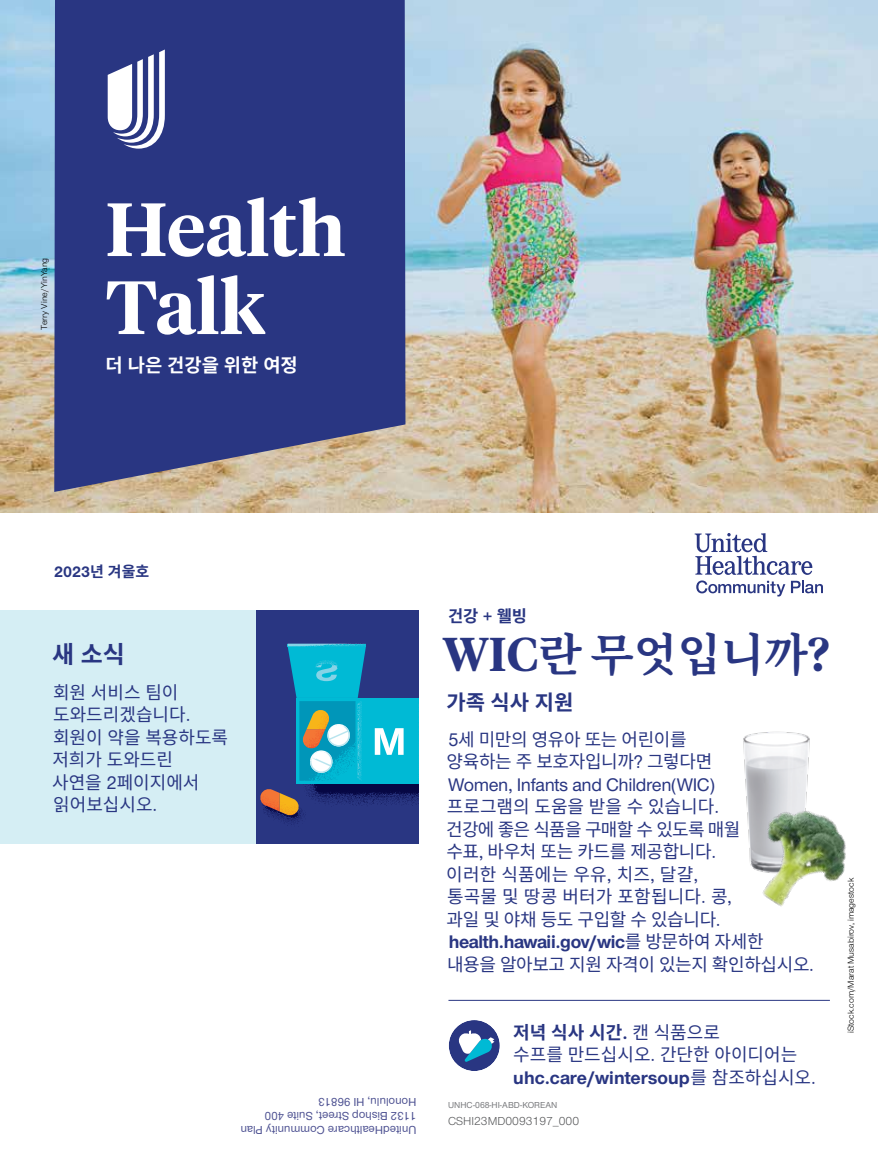
<style>
.page{position:relative;width:878px;height:1161px;background:#fff}
.page>*{position:absolute;margin:0;border:0;box-sizing:border-box;transform-origin:0 0}
.t1{font:600 75px "UHC Serif Headline";color:#fff}
.t2{font:700 45px "Source Han Serif K";color:#293682}
.t3{font:700 24px "Source Han Sans KR";color:#293682}
.t4{font:700 21px "Source Han Sans KR";color:#293682}
.t5{font:700 18.9px "UHC Sans";letter-spacing:-.015em;color:#293682}
.t6{font:500 18.9px "UHC Sans";letter-spacing:-.02em;color:#293682}
.t7{font:700 18.75px "Source Han Sans KR";color:#fff}
.t8{font:18px/22.5px "Source Han Sans KR";letter-spacing:-.02em;color:#293682}
.t9{font:18px/22.5px "Source Han Sans KR";color:#293682}
.t10{font:700 16.5px "Source Han Sans KR";color:#293682}
.t11{font:700 15.75px "UHC Sans";color:#293682}
.t12{font:500 12px/14.2px "UHC Sans";color:#4e5292}
.t13{font:12px "UHC Sans";color:#58595b}
.t14{font:9px "UHC Sans";color:#000}
.t15{font:500 9px "UHC Sans";color:#797a7d}
.s1{font-family:"Source Han Sans KR";font-size:15px}
.s2{font-family:"UHC Sans";font-weight:500;font-size:18.9px}
.s3{font-family:"UHC Sans";font-size:17.4px}
.s4{font-family:"UHC Serif Headline";font-weight:600;font-size:47.25px}
.s5{font-family:"Source Han Sans KR";font-weight:400;font-size:18px}
.s6{font-weight:700}
.s7{font-family:"UHC Sans";font-weight:700;font-size:18.9px}
.s8{font-weight:500}
</style>
<div class="page">
<div style="left:0;top:611px;width:418px;height:233px;background:#d5eef4"></div>
<img style="left:0;top:0;width:878px;height:513px">
<svg style="left:694px;top:533px;width:129px;height:64px"></svg>
<hr style="left:448px;top:1000px;width:381px;height:1px;background:#293682">
<div style="left:448px;top:1020px;width:52px;height:51px;background:#293682;border-radius:50%"></div>
<svg style="left:458px;top:1030px;width:36px;height:32px"></svg>
<div style="left:256px;top:611px;width:162px;height:233px;background:#293682"></div>
<svg style="left:260px;top:644px;width:158px;height:182px"></svg>
<img style="left:743px;top:731px;width:67px;height:56px">
<img style="left:745px;top:787px;width:101px;height:120px">
<svg style="left:54px;top:0;width:351px;height:492px;background:#353f84"></svg>
<svg style="left:108px;top:50px;width:57px;height:99px"></svg>
<p class="t14" style="left:38px;top:330px;width:74px;rotate:-90deg">Terry Vine/YinYang</p>
<h1 class="t1" style="left:106px;top:178px;width:241px">Health</h1>
<h1 class="t1" style="left:106px;top:256px;width:161px">Talk</h1>
<p class="t7" style="left:106px;top:354px;width:194px">더 나은 건강을 위한 여정</p>
<p class="t11" style="left:54px;top:561px;width:97px">2023<span class="s1">년 겨울호</span></p>
<h3 class="t3" style="left:52px;top:641px;width:74px">새 소식</h3>
<p class="t9" style="left:52px;top:681px;width:177px">회원 서비스 팀이 도와드리겠습니다<span class="s2">. </span>회원이 약을 복용하도록 저희가 도와드린<br>사연을 <span class="s2">2</span>페이지에서 읽어보십시오<span class="s2">.</span></p>
<p class="t10" style="left:448px;top:606px;width:81px">건강 <span class="s3">+</span> 웰빙</p>
<h2 class="t2" style="left:442px;top:629px;width:388px"><span class="s4">WIC</span>란 무엇입니까<span class="s4">?</span></h2>
<p class="t4" style="left:446px;top:690px;width:128px">가족 식사 지원</p>
<p class="t8" style="left:446px;top:728px;width:267px"><span class="s2">5</span>세 미만의 영유아 또는 어린이를 양육하는 주 보호자입니까<span class="s2">?</span> 그렇다면</p>
<p class="t6" style="left:448px;top:772px;width:268px">Women, Infants and Children(WIC)</p>
<p class="t8" style="left:446px;top:796px;width:296px">프로그램의 도움을 받을 수 있습니다<span class="s2">. </span>건강에 좋은 식품을 구매할 수 있도록 매월 수표<span class="s2">,</span> 바우처 또는 카드를 제공합니다<span class="s2">. </span>이러한 식품에는 우유<span class="s2">,</span> 치즈<span class="s2">,</span> 달걀<span class="s2">, </span>통곡물 및 땅콩 버터가 포함됩니다<span class="s2">.</span> 콩<span class="s2">, </span>과일 및 야채 등도 구입할 수 있습니다<span class="s2">.</span></p>
<p class="t5" style="left:448px;top:929px;width:316px">health.hawaii.gov/wic<span class="s5">를 방문하여 자세한</span></p>
<p class="t8" style="left:447px;top:953px;width:368px">내용을 알아보고 지원 자격이 있는지 확인하십시오<span class="s2">.</span></p>
<p class="t9" style="left:513px;top:1021px;width:285px"><span class="s6">저녁 식사 시간</span><span class="s7">.</span> 캔 식품으로<br>수프를 만드십시오<span class="s2">.</span> 간단한 아이디어는</p>
<p class="t5" style="left:513px;top:1065px;width:304px">uhc.care/wintersoup <span class="s5">를 참조하십시오</span><span class="s8">.</span></p>
<p class="t12" style="left:416px;top:1138px;width:177px;rotate:-180deg">UnitedHealthcare Community Plan<br>1132 Bishop Street, Suite 400<br>Honolulu, HI 96813</p>
<p class="t15" style="left:448px;top:1099px;width:111px">UNHC-068-HI-ABD-KOREAN</p>
<p class="t13" style="left:448px;top:1113px;width:133px">CSHI23MD0093197_000</p>
<p class="t14" style="left:845px;top:1033px;width:157px;rotate:-90deg">iStock.com/Marat Musabirov, imagestock</p>
</div>
